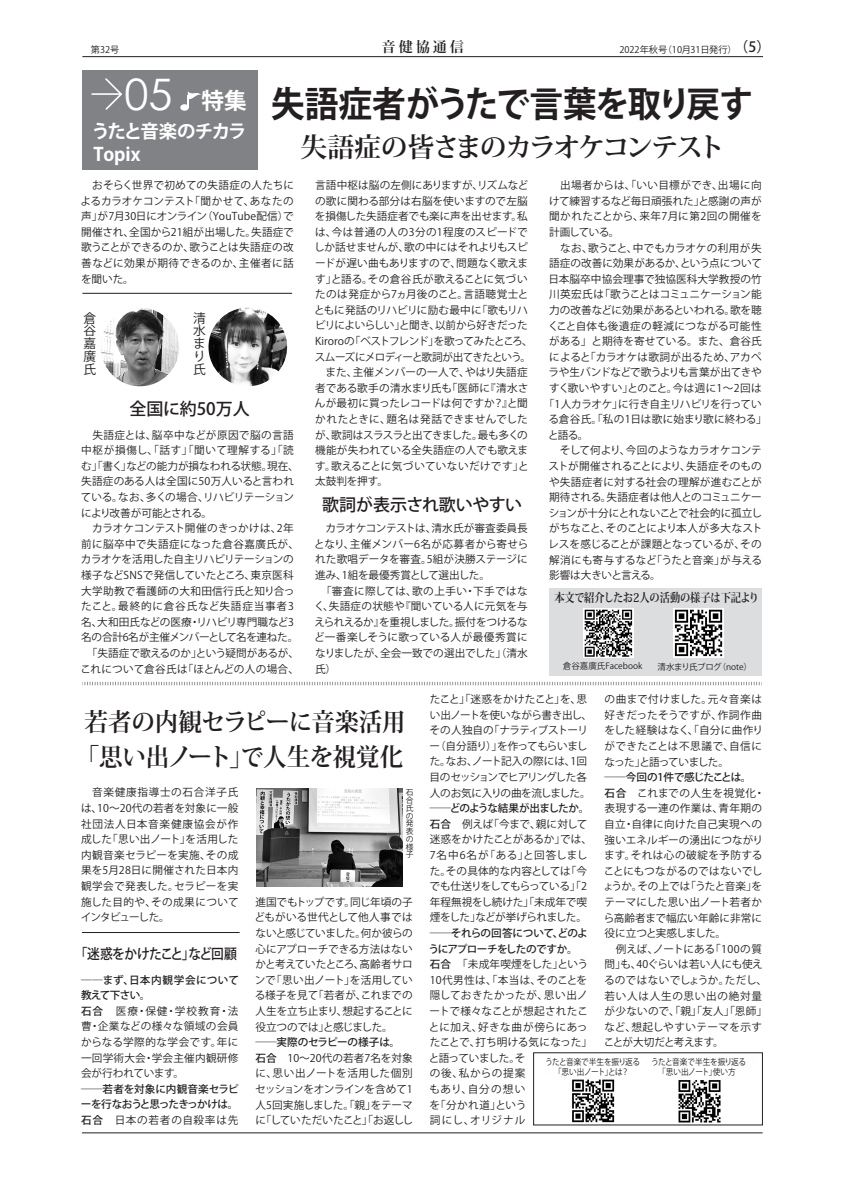
<style>
.page{position:relative;width:842px;height:1191px;background:#fff}
.page>*{position:absolute;margin:0;border:0;box-sizing:border-box;transform-origin:0 0}
.t1{font:43.4px "Century Gothic";color:#fff}
.t2{font:700 35.4px "Koz Go Pro";letter-spacing:-.03em;color:#231f20;scale:.95 1}
.t3{font:700 26.9px "Koz Min Pr 6 N";letter-spacing:-.08em;color:#231f20}
.t4{font:700 24.8px/35.4px "Koz Min Pro";letter-spacing:-.015em;color:#231f20;text-align:center;scale:.95 1}
.t5{font:700 22.7px "Koz Go Pro";color:#fff}
.t6{font:700 18.4px/22.7px "Koz Go Pro";letter-spacing:-.03em;color:#fff}
.t7{font:500 17px "Koz Go Pro";letter-spacing:-.005em;color:#231f20}
.t8{font:500 14.2px "Koz Go Pro";letter-spacing:-.045em;color:#231f20;scale:.9 1}
.t9{font:700 14.2px "Koz Min Pro";letter-spacing:.2em;color:#231f20}
.t10{font:12.8px/12.8px "Koz Go Pro";color:#231f20}
.t11{font:12.8px/12.8px "Koz Go Pr 6 N";color:#231f20;text-align:justify}
.t12{font:700 12px "Koz Min Pro";letter-spacing:-.01em;color:#231f20;scale:.85 1}
.t13{font:10.6px/15.6px "Koz Go Pro";color:#231f20}
.t14{font:10.6px/15.6px "Koz Go Pro";letter-spacing:.02em;color:#231f20}
.t15{font:10.6px/15.6px "Koz Go Pro";letter-spacing:-.04em;color:#231f20}
.t16{font:500 10.6px/15.6px "Koz Go Pro";letter-spacing:-.04em;color:#231f20;text-align:justify}
.t17{font:10.6px "Koz Go Pro";letter-spacing:.035em;color:#231f20}
.t18{font:10.6px "Koz Go Pro";letter-spacing:-.035em;color:#231f20}
.t19{font:10.6px "Koz Go Pro";letter-spacing:-.02em;color:#231f20}
.t20{font:10.6px "Koz Go Pro";letter-spacing:-.03em;color:#231f20}
.t21{font:10.6px "Koz Go Pro";letter-spacing:.05em;color:#231f20}
.t22{font:10.6px "Koz Go Pro";letter-spacing:.045em;color:#231f20}
.t23{font:10.6px "Koz Go Pro";letter-spacing:.025em;color:#231f20}
.t24{font:9.2px "Koz Go Pro";color:#231f20}
.t25{font:8.5px/10.6px "Koz Go Pro";letter-spacing:-.06em;color:#231f20;text-align:center;scale:.9 1}
.t26{font:8.5px/10.6px "Koz Go Pro";letter-spacing:-.02em;color:#231f20;text-align:center;scale:.9 1}
.t27{font:8.5px "Koz Go Pro";letter-spacing:-.02em;color:#231f20}
.t28{font:8.5px "Koz Go Pro";color:#231f20}
.t29{font:7.8px/7.8px "Koz Go Pro";color:#231f20;text-align:justify}
.s1{font-weight:500;font-size:14.2px}
.s2{font-weight:500}
.s3{font-weight:400}
</style>
<div class="page">
<hr style="left:82px;top:56px;width:681px;height:1px;background:#231f20">
<hr style="left:82px;top:1132px;width:680px;height:1px;background:#231f20">
<div style="left:549px;top:588px;width:213px;height:87px;background:#dcdddf"></div>
<div style="left:82px;top:70px;width:175px;height:100px;background:#808285"></div>
<svg style="left:91px;top:78px;width:31px;height:32px"></svg>
<hr style="left:82px;top:293px;width:210px;height:1px;background:#231f20">
<div style="left:180px;top:104px;width:9px;height:7px;background:#fff;border-radius:50%"></div>
<svg style="left:188px;top:91px;width:13px;height:15px"></svg>
<svg style="left:82px;top:682px;width:680px;height:3px"></svg>
<img style="left:256px;top:788px;width:146px;height:98px">
<hr style="left:82px;top:932px;width:158px;height:1px;background:#231f20">
<img style="left:583px;top:608px;width:50px;height:49px">
<img style="left:673px;top:608px;width:50px;height:50px">
<img style="left:101px;top:308px;width:78px;height:78px;border-radius:39px">
<img style="left:208px;top:308px;width:79px;height:78px;border-radius:39px">
<img style="left:539px;top:1071px;width:219px;height:55px">
<p class="t24" style="left:91px;top:43px;width:30px">第32号</p>
<h3 class="t9" style="left:382px;top:37px;width:84px">音健協通信</h3>
<p class="t24" style="left:619px;top:43px;width:153px">2022年秋号（10月31日発行）<span class="s1">（5）</span></p>
<h1 class="t1" style="left:125px;top:64px;width:50px">05</h1>
<h2 class="t2" style="left:271px;top:81px;width:509px">失語症者がうたで言葉を取り戻す</h2>
<h3 class="t3" style="left:300px;top:132px;width:426px">失語症の皆さまのカラオケコンテスト</h3>
<h3 class="t5" style="left:202px;top:86px;width:47px">特集</h3>
<h3 class="t6" style="left:92px;top:121px;width:156px">うたと音楽のチカラ<br>Topix</h3>
<p class="t13" style="left:81px;top:178px;width:215px;text-align:justify">　おそらく世界で初めての失語症の人たちによるカラオケコンテスト「聞かせて、あなたの声」が7月30日にオンライン（YouTube配信）で開催され、全国から21組が出場した。失語症で歌うことができるのか、歌うことは失語症の改善などに効果が期待できるのか、主催者に話を聞いた。</p>
<p class="t10" style="left:84px;top:312px;width:14px">倉谷</p>
<p class="t11" style="left:84px;top:337px;width:14px">嘉廣氏</p>
<p class="t10" style="left:193px;top:312px;width:14px">清水まり氏</p>
<h3 class="t7" style="left:130px;top:398px;width:122px">全国に約50万人</h3>
<p class="t13" style="left:81px;top:427px;width:220px">　失語症とは、脳卒中などが原因で脳の言語中枢が損傷し、「話す」「聞いて理解する」「読む」「書く」などの能力が損なわれる状態。現在、失語症のある人は全国に50万人いると言われている。なお、多くの場合、リハビリテーションにより改善が可能とされる。<br>　カラオケコンテスト開催のきっかけは、2年前に脳卒中で失語症になった倉谷嘉廣氏が、カラオケを活用した自主リハビリテーションの様子などSNSで発信していたところ、東京医科大学助教で看護師の大和田信行氏と知り合ったこと。最終的に倉谷氏など失語症当事者3名、大和田氏などの医療・リハビリ専門職など3名の合計6名が主催メンバーとして名を連ねた。　「失語症で歌えるのか」という疑問があるが、これについて倉谷氏は「ほとんどの人の場合、</p>
<p class="t13" style="left:314px;top:178px;width:220px">言語中枢は脳の左側にありますが、リズムなどの歌に関わる部分は右脳を使いますので左脳を損傷した失語症者でも楽に声を出せます。私は、今は普通の人の3分の1程度のスピードでしか話せませんが、歌の中にはそれよりもスピードが遅い曲もありますので、問題なく歌えます」と語る。その倉谷氏が歌えることに気づいたのは発症から7ヵ月後のこと。言語聴覚士とともに発話のリハビリに励む最中に「歌もリハビリによいらしい」と聞き、以前から好きだった<br>Kiroroの「ベストフレンド」を歌ってみたところ、スムーズにメロディーと歌詞が出てきたという。　また、主催メンバーの一人で、やはり失語症者である歌手の清水まり氏も「医師に『清水さんが最初に買ったレコードは何ですか？』と聞かれたときに、題名は発話できませんでしたが、歌詞はスラスラと出てきました。最も多くの機能が失われている全失語症の人でも歌えます。歌えることに気づいていないだけです」と太鼓判を押す。</p>
<p class="t13" style="left:314px;top:521px;width:216px">　カラオケコンテストは、清水氏が審査委員長となり、主催メンバー6名が応募者から寄せられた歌唱データを審査。5組が決勝ステージに進み、1組を最優秀賞として選出した。<br>　「審査に際しては、歌の上手い・下手ではなく、失語症の状態や『聞いている人に元気を与えられえるか』を重視しました。振付をつけるなど一番楽しそうに歌っている人が最優秀賞になりましたが、全会一致での選出でした」（清水氏）</p>
<h3 class="t7" style="left:322px;top:494px;width:201px">歌詞が表示され歌いやすい</h3>
<p class="t17" style="left:549px;top:178px;width:214px">　出場者からは、「いい目標ができ、出場に向</p>
<p class="t13" style="left:549px;top:193px;width:214px">けて練習するなど毎日頑張れた」と感謝の声が</p>
<p class="t21" style="left:549px;top:210px;width:214px">聞かれたことから、来年7月に第2回の開催を</p>
<p class="t13" style="left:549px;top:224px;width:72px">計画している。</p>
<p class="t13" style="left:549px;top:240px;width:214px">　なお、歌うこと、中でもカラオケの利用が失</p>
<p class="t13" style="left:549px;top:256px;width:215px">語症の改善に効果があるか、という点について</p>
<p class="t13" style="left:549px;top:271px;width:215px">日本脳卒中協会理事で独協医科大学教授の竹</p>
<p class="t19" style="left:549px;top:288px;width:214px">川英宏氏は「歌うことはコミュニケーション能</p>
<p class="t13" style="left:549px;top:302px;width:214px">力の改善などに効果があるといわれる。歌を聴</p>
<p class="t22" style="left:548px;top:319px;width:215px">くこと自体も後遺症の軽減につながる可能性</p>
<p class="t13" style="left:549px;top:334px;width:214px">がある」と期待を寄せている。また、倉谷氏</p>
<p class="t13" style="left:549px;top:349px;width:214px">によると「カラオケは歌詞が出るため、アカペ</p>
<p class="t18" style="left:548px;top:365px;width:215px">ラや生バンドなどで歌うよりも言葉が出てきや</p>
<p class="t17" style="left:549px;top:381px;width:214px">すく歌いやすい」とのこと。今は週に1～2回は</p>
<p class="t18" style="left:544px;top:397px;width:219px">「1人カラオケ」に行き自主リハビリを行ってい</p>
<p class="t13" style="left:548px;top:412px;width:220px">る倉谷氏。「私の1日は歌に始まり歌に終わる」</p>
<p class="t13" style="left:548px;top:427px;width:42px">と語る。</p>
<p class="t20" style="left:549px;top:443px;width:214px">　そして何より、今回のようなカラオケコンテ</p>
<p class="t13" style="left:549px;top:458px;width:215px">ストが開催されることにより、失語症そのもの</p>
<p class="t23" style="left:549px;top:475px;width:214px">や失語症者に対する社会の理解が進むことが</p>
<p class="t19" style="left:549px;top:490px;width:214px">期待される。失語症者は他人とのコミュニケー</p>
<p class="t13" style="left:549px;top:505px;width:215px">ションが十分にとれないことで社会的に孤立し</p>
<p class="t13" style="left:549px;top:521px;width:215px">がちなこと、そのことにより本人が多大なスト</p>
<p class="t20" style="left:548px;top:537px;width:215px">レスを感じることが課題となっているが、その</p>
<p class="t13" style="left:549px;top:552px;width:215px">解消にも寄与するなど「うたと音楽」が与える</p>
<p class="t15" style="left:549px;top:568px;width:113px">影響は大きいと言える。</p>
<p class="t12" style="left:554px;top:588px;width:242px">本文で紹介したお2人の活動の様子は下記より</p>
<p class="t28" style="left:563px;top:660px;width:81px">倉谷嘉廣氏Facebook</p>
<p class="t27" style="left:658px;top:661px;width:96px">清水まり氏ブログ（note）</p>
<h3 class="t4" style="left:76px;top:703px;width:349px">若者の内観セラピーに音楽活用「思い出ノート」で人生を視覚化</h3>
<p class="t13" style="left:81px;top:785px;width:159px;text-align:justify">　音楽健康指導士の石合洋子氏は、10～20代の若者を対象に一般社団法人日本音楽健康協会が作成した「思い出ノート」を活用した内観音楽セラピーを実施、その成果を5月28日に開催された日本内観学会で発表した。セラピーを実施した目的や、その成果についてインタビューした。</p>
<h3 class="t8" style="left:75px;top:944px;width:181px">「迷惑をかけたこと」など回顧</h3>
<p class="t14" style="left:81px;top:972px;width:159px"><span class="s2">――まず、日本内観学会について教えて下さい。<br>石合</span>　医療・保健・学校教育・法曹・企業などの様々な領域の会員からなる学際的な学会です。年に一回学術大会・学会主催内観研修会が行われています。</p>
<p class="t16" style="left:81px;top:1081px;width:159px">――若者を対象に内観音楽セラピーを行なおうと思ったきっかけは。石合<span class="s3">　日本の若者の自殺率は先</span></p>
<p class="t29" style="left:406px;top:788px;width:9px">石合氏の発表の様子</p>
<p class="t13" style="left:254px;top:894px;width:160px;text-align:justify">進国でもトップです。同じ年頃の子どもがいる世代として他人事ではないと感じていました。何か彼らの心にアプローチできる方法はないかと考えていたところ、高齢者サロンで「思い出ノート」を活用している様子を見て「若者が、これまでの人生を立ち止まり、想起することに役立つのでは」と感じました。</p>
<p class="t13" style="left:255px;top:1034px;width:159px"><span class="s2">――実際のセラピーの様子は。石合</span>　10～20代の若者7名を対象に、思い出ノートを活用した個別セッションをオンラインを含めて1人5回実施しました。「親」をテーマに「していただいたこと」「お返しし</p>
<p class="t15" style="left:429px;top:691px;width:164px">たこと」「迷惑をかけたこと」を、思い出ノートを使いながら書き出し、その人独自の「ナラティブストーリー（自分語り）」を作ってもらいました。なお、ノート記入の際には、1回目のセッションでヒアリングした各人のお気に入りの曲を流しました。</p>
<p class="t13" style="left:429px;top:801px;width:164px"><span class="s2">――どのような結果が出ましたか。石合</span>　例えば「今まで、親に対して迷惑をかけたことがあるか」では、<br>7名中6名が「ある」と回答しました。その具体的な内容としては「今でも仕送りをしてもらっている」「2年程無視をし続けた」「未成年で喫煙をした」などが挙げられました。</p>
<p class="t14" style="left:429px;top:925px;width:165px"><span class="s2">――それらの回答について、どのようにアプローチをしたのですか。<br>石合</span>　「未成年喫煙をした」という<br>10代男性は、「本当は、そのことを隠しておきたかったが、思い出ノートで様々なことが想起されたことに加え、好きな曲が傍らにあったことで、打ち明ける気になった」と語っていました。そ<br>の後、私からの提案<br>もあり、自分の想い<br>を「分かれ道」という<br>詞にし、オリジナル</p>
<p class="t13" style="left:604px;top:691px;width:160px;text-align:justify">の曲まで付けました。元々音楽は好きだったそうですが、作詞作曲をした経験はなく、「自分に曲作りができたことは不思議で、自信になった」と語っていました。</p>
<p class="t13" style="left:603px;top:769px;width:165px"><span class="s2">――今回の1件で感じたことは。<br>石合</span>　これまでの人生を視覚化・表現する一連の作業は、青年期の自立・自律に向けた自己実現への強いエネルギーの湧出につながります。それは心の破綻を予防することにもつながるのではないでしょうか。その上では「うたと音楽」をテーマにした思い出ノート若者から高齢者まで幅広い年齢に非常に役に立つと実感しました。<br>　例えば、ノートにある「100の質問」も、40ぐらいは若い人にも使えるのではないでしょうか。ただし、若い人は人生の思い出の絶対量が少ないので、「親」「友人」「恩師」など、想起しやすいテーマを示すことが大切だと考えます。</p>
<p class="t25" style="left:545px;top:1056px;width:107px">うたと音楽で半生を振り返る「思い出ノート」とは？</p>
<p class="t26" style="left:651px;top:1056px;width:107px">うたと音楽で半生を振り返る「思い出ノート」使い方</p>
</div>
